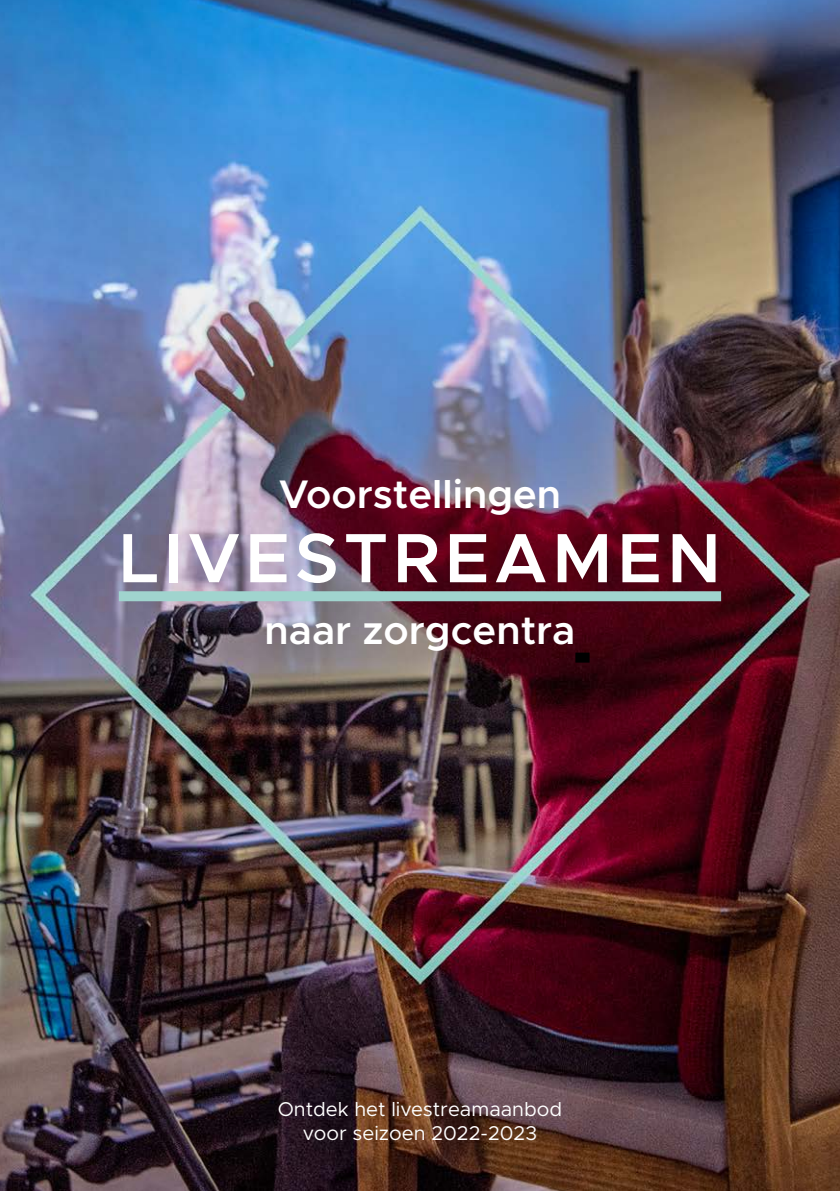
<style>
.page{position:relative;width:840px;height:1191px;background:#fff}
.page>*{position:absolute;margin:0;border:0;box-sizing:border-box;transform-origin:0 0}
.t1{font:600 70px "Metropolis";letter-spacing:.07em;color:#fff}
.t2{font:600 40px "Metropolis";color:#fff}
.t3{font:20px/24px "Metropolis";color:#fff;text-align:center}
</style>
<div class="page">
<img style="left:0;top:0;width:839px;height:1191px">
<div style="left:119px;top:591px;width:601px;height:10px;background:#a0d4ce"></div>
<div style="left:575px;top:652px;width:14px;height:10px;background:#000"></div>
<h2 class="t2" style="left:278px;top:469px;width:284px">Voorstellingen</h2>
<h1 class="t1" style="left:119px;top:514px;width:603px">LIVESTREAMEN</h1>
<h2 class="t2" style="left:264px;top:604px;width:312px">naar zorgcentra</h2>
<p class="t3" style="left:277px;top:1097px;width:286px">Ontdek het livestreamaanbod voor seizoen 2022-2023</p>
</div>
